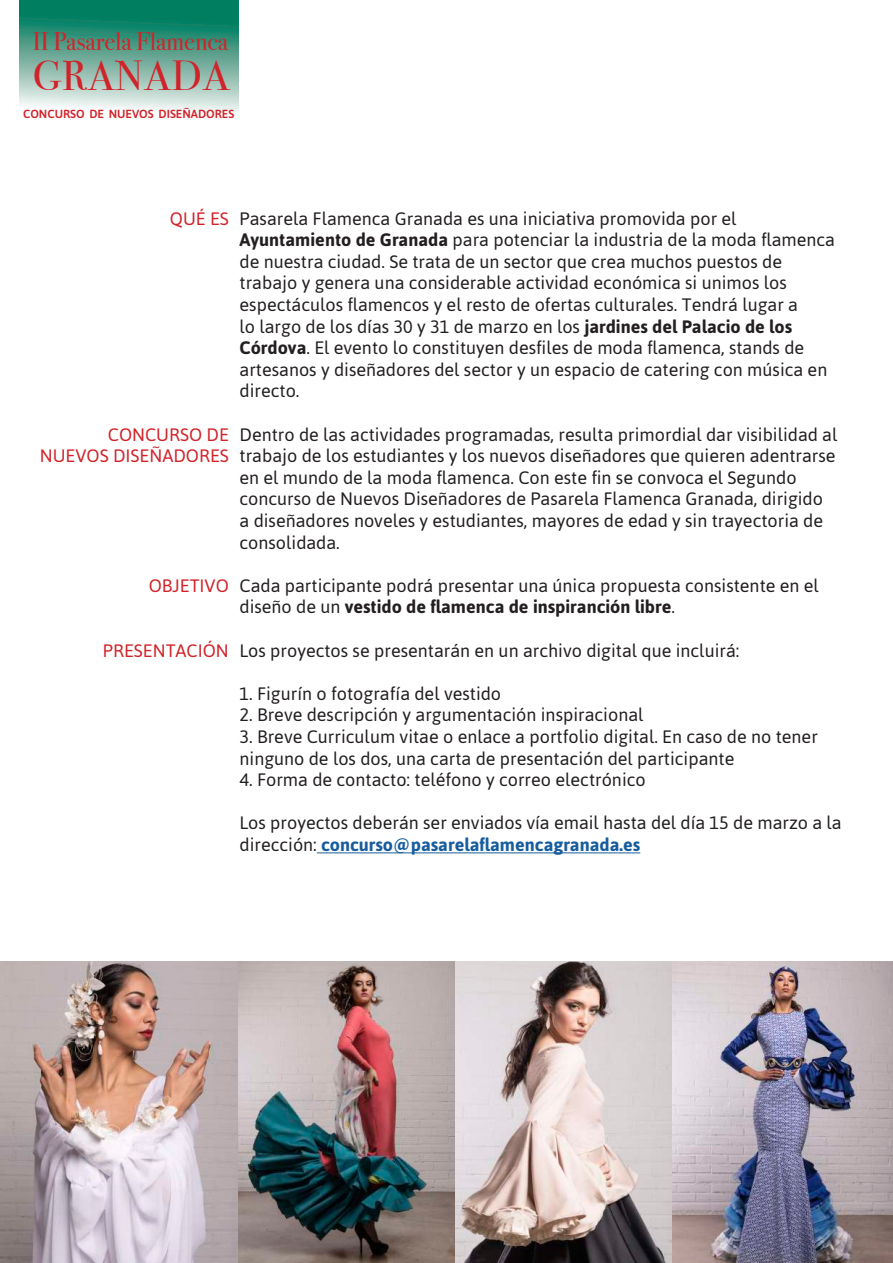
<style>
.page{position:relative;width:893px;height:1263px;background:#fff}
.page>*{position:absolute;margin:0;border:0;box-sizing:border-box;transform-origin:0 0}
.t1{font:42px "Bodoni Svty Two ITCTT";letter-spacing:.04em;color:#d1232a}
.t2{font:25.5px "Bodoni Svty Two ITCTT";color:#d1232a}
.t3{font:18px/21.6px "Asap";color:#231f20}
.t4{font:18px/21.6px "Asap";color:#d1232a;text-align:right}
.t5{font:500 11.7px "Asap";color:#d1232a}
.s1{font-weight:700}
.s2{font-weight:700;color:#175d9e}
</style>
<div class="page">
<svg style="left:19px;top:0;width:220px;height:113px;background:#69ad9b"></svg>
<hr style="left:317px;top:852px;width:323px;height:1px;background:#175d9e">
<img style="left:237px;top:961px;width:656px;height:302px">
<img style="left:0;top:961px;width:237px;height:302px">
<h2 class="t2" style="left:33px;top:21px;width:197px">II Pasarela Flamenca</h2>
<h1 class="t1" style="left:33px;top:41px;width:198px">GRANADA</h1>
<p class="t5" style="left:23px;top:106px;width:213px">CONCURSO DE NUEVOS DISEÑADORES</p>
<p class="t4" style="left:170px;top:207px;width:60px">QUÉ ES</p>
<p class="t4" style="left:40px;top:423px;width:191px">CONCURSO DE<br>NUEVOS DISEÑADORES</p>
<p class="t4" style="left:149px;top:574px;width:82px">OBJETIVO</p>
<p class="t4" style="left:103px;top:639px;width:128px">PRESENTACIÓN</p>
<p class="t3" style="left:240px;top:207px;width:597px">Pasarela Flamenca Granada es una iniciativa promovida por el <span class="s1">Ayuntamiento de Granada</span> para potenciar la industria de la moda flamenca de nuestra ciudad. Se trata de un sector que crea muchos puestos de trabajo y genera una considerable actividad económica si unimos los espectáculos flamencos y el resto de ofertas culturales. Tendrá lugar a<br>lo largo de los días 30 y 31 de marzo en los <span class="s1">jardines del Palacio de los Córdova</span>. El evento lo constituyen desfiles de moda flamenca, stands de artesanos y diseñadores del sector y un espacio de catering con música en directo.</p>
<p class="t3" style="left:240px;top:423px;width:599px">Dentro de las actividades programadas, resulta primordial dar visibilidad al trabajo de los estudiantes y los nuevos diseñadores que quieren adentrarse en el mundo de la moda flamenca. Con este fin se convoca el Segundo concurso de Nuevos Diseñadores de Pasarela Flamenca Granada, dirigido<br>a diseñadores noveles y estudiantes, mayores de edad y sin trayectoria de consolidada.</p>
<p class="t3" style="left:240px;top:574px;width:581px">Cada participante podrá presentar una única propuesta consistente en el diseño de un <span class="s1">vestido de flamenca de inspiranción libre</span>.</p>
<p class="t3" style="left:240px;top:639px;width:501px">Los proyectos se presentarán en un archivo digital que incluirá:</p>
<p class="t3" style="left:240px;top:682px;width:263px">1. Figurín o fotografía del vestido</p>
<p class="t3" style="left:240px;top:704px;width:405px">2. Breve descripción y argumentación inspiracional</p>
<p class="t3" style="left:240px;top:725px;width:580px">3. Breve Curriculum vitae o enlace a portfolio digital. En caso de no tener ninguno de los dos, una carta de presentación del participante</p>
<p class="t3" style="left:240px;top:768px;width:408px">4. Forma de contacto: teléfono y correo electrónico</p>
<p class="t3" style="left:240px;top:812px;width:604px">Los proyectos deberán ser enviados vía email hasta del día 15 de marzo a la dirección: <span class="s2">concurso@pasarelaflamencagranada.es</span></p>
</div>
